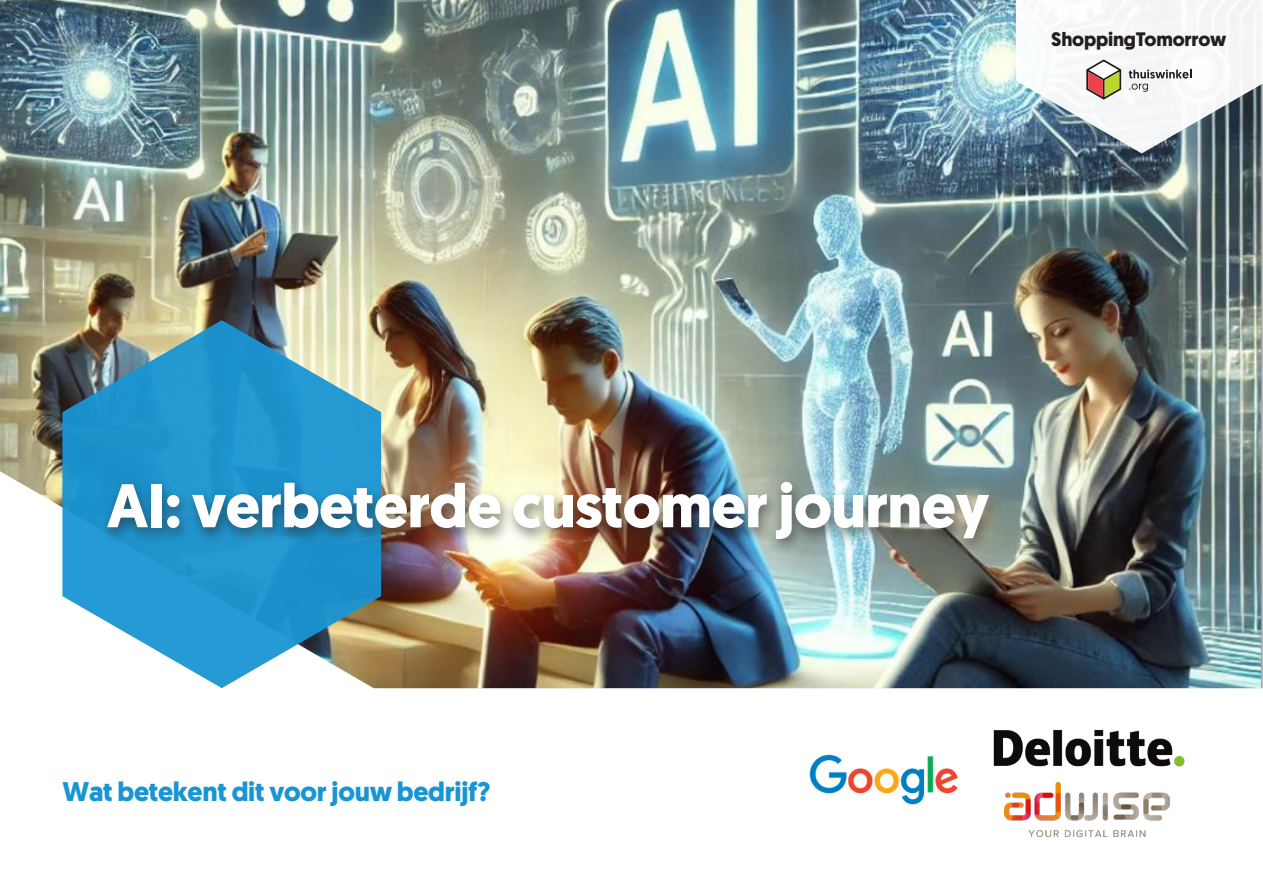
<style>
.page{position:relative;width:1263px;height:893px;background:#fff}
.page>*{position:absolute;margin:0;border:0;box-sizing:border-box;transform-origin:0 0}
.t1{font:700 61.5px "Geomanist";letter-spacing:-.01em;color:#fff}
.t2{font:700 27px "Geomanist";letter-spacing:-.01em;color:#1a95d3}
.t3{font:700 19.5px "Geomanist";letter-spacing:-.01em;color:#231f20}
</style>
<div class="page">
<img style="left:0;top:0;width:1263px;height:688px">
<svg style="left:62px;top:320px;width:319px;height:368px;background:#55a4c7"></svg>
<div style="left:99px;top:476px;width:903px;height:80px;background:#231f20;opacity:.55"></div>
<svg style="left:1016px;top:0;width:247px;height:153px"></svg>
<img style="left:1005px;top:782px;width:164px;height:54px">
<img style="left:993px;top:730px;width:192px;height:37px">
<img style="left:809px;top:754px;width:149px;height:51px">
<p class="t3" style="left:1051px;top:26px;width:177px">ShoppingTomorrow</p>
<p class="t1" style="left:107px;top:465px;width:884px">AI: verbeterde customer journey</p>
<p class="t2" style="left:62px;top:774px;width:430px">Wat betekent dit voor jouw bedrijf?</p>
</div>
